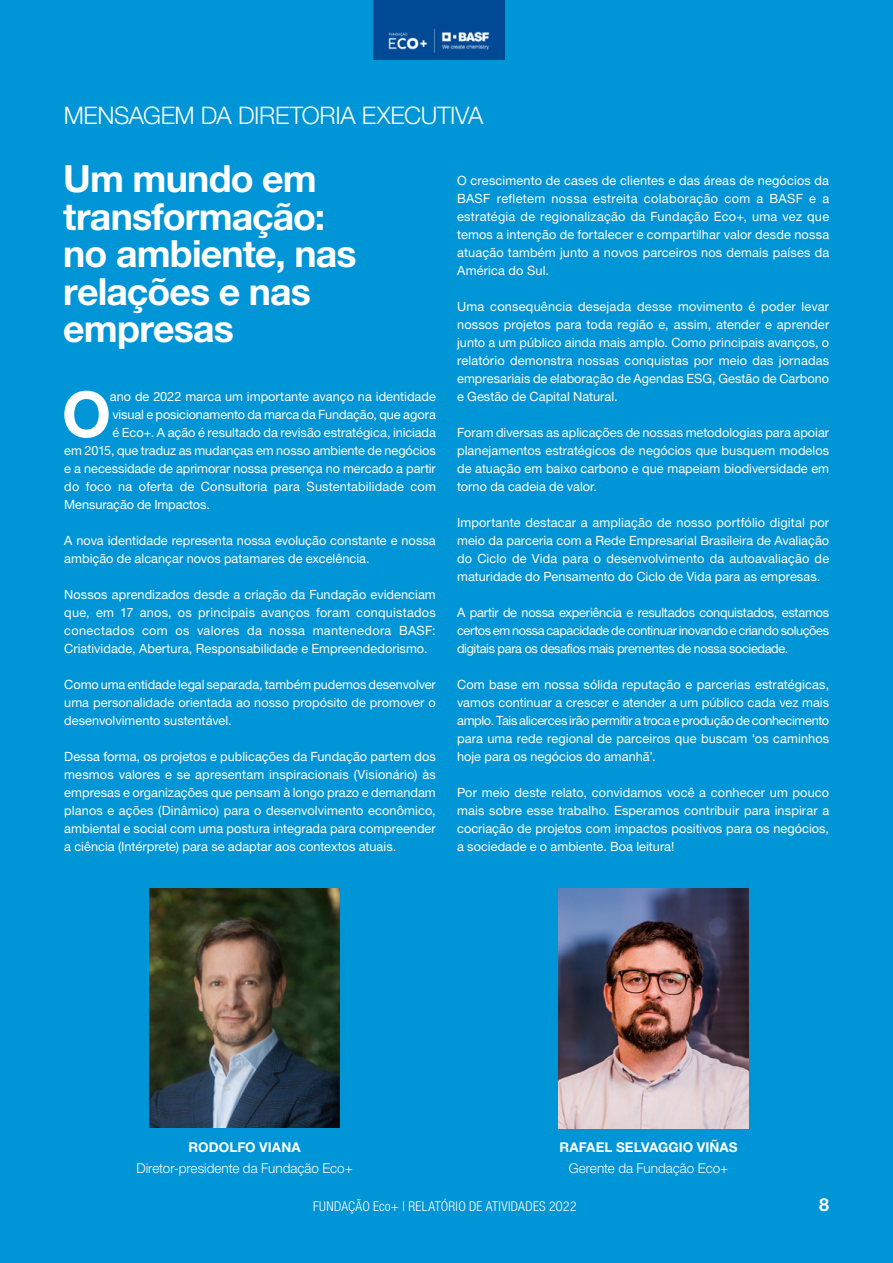
<style>
.page{position:relative;width:893px;height:1263px;background:#0095d6}
.page>*{position:absolute;margin:0;border:0;box-sizing:border-box;transform-origin:0 0}
.t1{font:700 63.15px "Helvetica Finanz Std";color:#fff}
.t2{font:700 37.5px/37.5px "Helvetica Finanz Std";letter-spacing:-.025em;color:#fff}
.t3{font:300 24.15px "Helvetica Finanz Std";letter-spacing:-.015em;color:#fff}
.t4{font:700 18px "Helvetica Finanz Std";color:#fff}
.t5{font:300 13.5px "Helvetica Finanz Std";color:#fff}
.t6{font:300 condensed 13.5px "Helvetica Finanz Std";letter-spacing:.02em;color:#fff}
.t7{font:700 13.5px "Helvetica Finanz Std";letter-spacing:.005em;color:#fff}
.t8{font:12.75px/18px "Helvetica Finanz Std";color:#fff;text-align:justify}
</style>
<div class="page">
<div style="left:373px;top:0;width:131px;height:60px;background:#004a95"></div>
<img style="left:388px;top:28px;width:102px;height:25px">
<img style="left:150px;top:889px;width:190px;height:238px">
<img style="left:558px;top:889px;width:190px;height:239px">
<h3 class="t3" style="left:64px;top:101px;width:421px">MENSAGEM DA DIRETORIA EXECUTIVA</h3>
<h2 class="t2" style="left:63px;top:160px;width:295px">Um mundo em transformação: no ambiente, nas relações e nas empresas</h2>
<p class="t8" style="left:457px;top:171px;width:374px">O crescimento de cases de clientes e das áreas de negócios da BASF refletem nossa estreita colaboração com a BASF e a estratégia de regionalização da Fundação Eco+, uma vez que temos a intenção de fortalecer e compartilhar valor desde nossa atuação também junto a novos parceiros nos demais países da América do Sul.</p>
<p class="t8" style="left:457px;top:297px;width:374px">Uma consequência desejada desse movimento é poder levar nossos projetos para toda região e, assim, atender e aprender junto a um público ainda mais amplo. Como principais avanços, o relatório demonstra nossas conquistas por meio das jornadas empresariais de elaboração de Agendas ESG, Gestão de Carbono e Gestão de Capital Natural.</p>
<p class="t8" style="left:457px;top:423px;width:374px">Foram diversas as aplicações de nossas metodologias para apoiar planejamentos estratégicos de negócios que busquem modelos de atuação em baixo carbono e que mapeiam biodiversidade em torno da cadeia de valor.</p>
<p class="t8" style="left:457px;top:513px;width:374px">Importante destacar a ampliação de nosso portfólio digital por meio da parceria com a Rede Empresarial Brasileira de Avaliação do Ciclo de Vida para o desenvolvimento da autoavaliação de maturidade do Pensamento do Ciclo de Vida para as empresas.</p>
<p class="t8" style="left:457px;top:603px;width:374px">A partir de nossa experiência e resultados conquistados, estamos certos em nossa capacidade de continuar inovando e criando soluções digitais para os desafios mais prementes de nossa sociedade.</p>
<p class="t8" style="left:457px;top:675px;width:374px">Com base em nossa sólida reputação e parcerias estratégicas, vamos continuar a crescer e atender a um público cada vez mais amplo. Tais alicerces irão permitir a troca e produção de conhecimento para uma rede regional de parceiros que buscam ‘os caminhos hoje para os negócios do amanhã’.</p>
<p class="t8" style="left:457px;top:783px;width:374px">Por meio deste relato, convidamos você a conhecer um pouco mais sobre esse trabalho. Esperamos contribuir para inspirar a cocriação de projetos com impactos positivos para os negócios, a sociedade e o ambiente. Boa leitura!</p>
<h1 class="t1" style="left:62px;top:377px;width:51px">O</h1>
<p class="t8" style="left:110px;top:387px;width:328px">ano de 2022 marca um importante avanço na identidade</p>
<p class="t8" style="left:112px;top:405px;width:325px">visual e posicionamento da marca da Fundação, que agora</p>
<p class="t8" style="left:112px;top:423px;width:325px">é Eco+. A ação é resultado da revisão estratégica, iniciada</p>
<p class="t8" style="left:64px;top:441px;width:373px">em 2015, que traduz as mudanças em nosso ambiente de negócios</p>
<p class="t8" style="left:64px;top:459px;width:373px">e a necessidade de aprimorar nossa presença no mercado a partir</p>
<p class="t8" style="left:64px;top:477px;width:373px">do foco na oferta de Consultoria para Sustentabilidade com</p>
<p class="t8" style="left:64px;top:495px;width:147px">Mensuração de Impactos.</p>
<p class="t8" style="left:64px;top:531px;width:373px">A nova identidade representa nossa evolução constante e nossa ambição de alcançar novos patamares de excelência.</p>
<p class="t8" style="left:64px;top:585px;width:373px">Nossos aprendizados desde a criação da Fundação evidenciam que, em 17 anos, os principais avanços foram conquistados conectados com os valores da nossa mantenedora BASF:<br>Criatividade, Abertura, Responsabilidade e Empreendedorismo.</p>
<p class="t8" style="left:64px;top:675px;width:373px">Como uma entidade legal separada, também pudemos desenvolver uma personalidade orientada ao nosso propósito de promover o desenvolvimento sustentável.</p>
<p class="t8" style="left:64px;top:747px;width:373px">Dessa forma, os projetos e publicações da Fundação partem dos mesmos valores e se apresentam inspiracionais (Visionário) às empresas e organizações que pensam à longo prazo e demandam planos e ações (Dinâmico) para o desenvolvimento econômico, ambiental e social com uma postura integrada para compreender a ciência (Intérprete) para se adaptar aos contextos atuais.</p>
<p class="t7" style="left:189px;top:1139px;width:114px">RODOLFO VIANA</p>
<p class="t5" style="left:136px;top:1160px;width:218px">Diretor-presidente da Fundação Eco+</p>
<p class="t7" style="left:559px;top:1139px;width:180px">RAFAEL SELVAGGIO VIÑAS</p>
<p class="t5" style="left:569px;top:1160px;width:161px">Gerente da Fundação Eco+</p>
<p class="t6" style="left:313px;top:1198px;width:265px">FUNDAÇÃO Eco+ | RELATÓRIO DE ATIVIDADES 2O22</p>
<h3 class="t4" style="left:819px;top:1194px;width:12px">8</h3>
</div>
